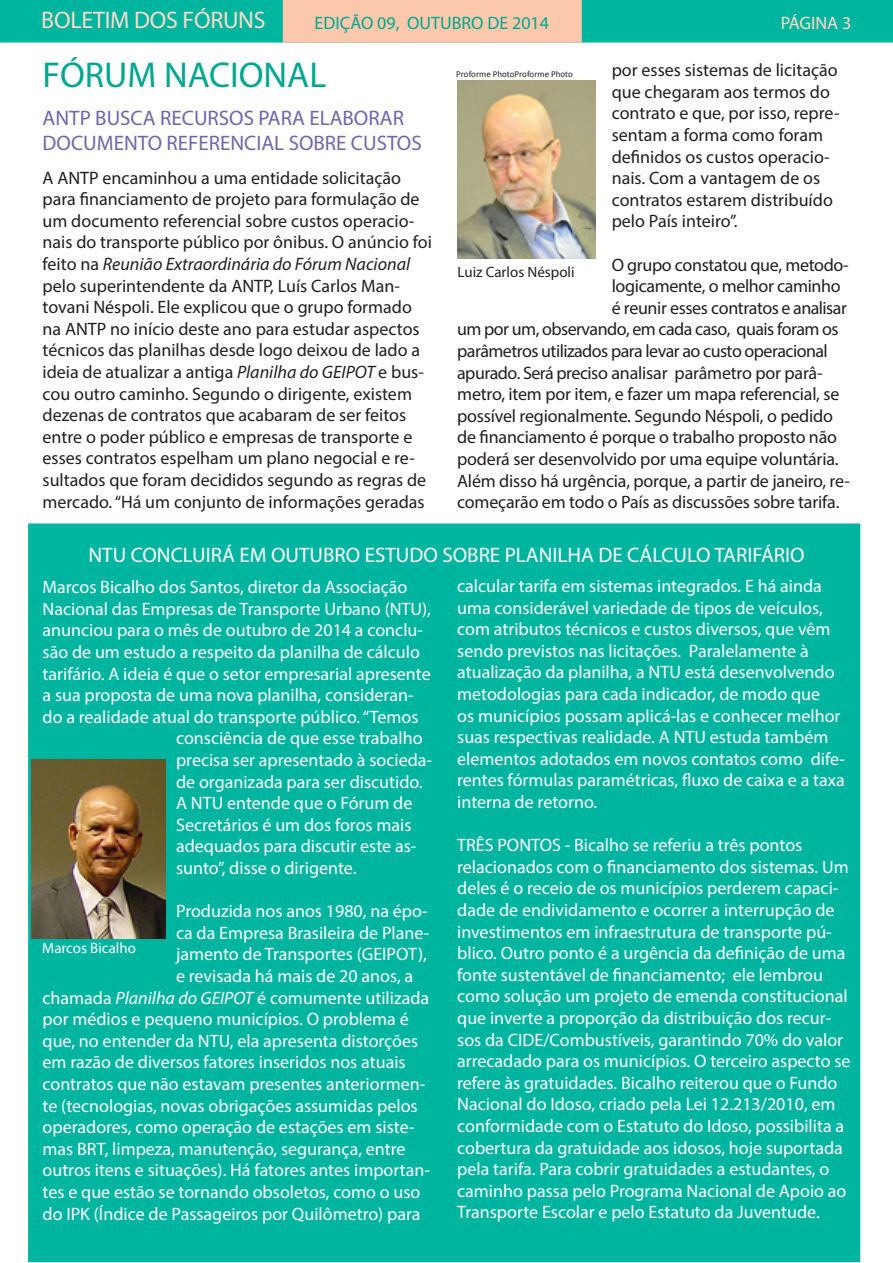
<style>
.page{position:relative;width:893px;height:1263px;background:#fff}
.page>*{position:absolute;margin:0;border:0;box-sizing:border-box;transform-origin:0 0}
.t1{font:36px "Myriad Pro";color:#00a78e}
.t2{font:24px "Myriad Pro";letter-spacing:-.01em;color:#fddcc8}
.t3{font:21px "Myriad Pro";color:#6c67ae}
.t4{font:21px "Myriad Pro";color:#fff}
.t5{font:18px/21.6px "Myriad Pro";color:#fff}
.t6{font:18px/21.6px "Myriad Pro";color:#231f20}
.t7{font:18px "Myriad Pro";letter-spacing:-.03em;color:#231f20}
.t8{font:18px "Myriad Pro";letter-spacing:-.02em;color:#231f20}
.t9{font:18px "Myriad Pro";color:#00a78e}
.t10{font:18px "Myriad Pro";color:#fddcc8}
.t11{font:15px "Myriad Pro";color:#231f20}
.t12{font:15px "Myriad Pro";color:#fff}
.t13{font:9px "Calibri";color:#231f20}
.s1{font-style:italic}
</style>
<div class="page">
<svg style="left:0;top:0;width:893px;height:43px;background:#55bba4"></svg>
<div style="left:29px;top:524px;width:830px;height:737px;background:#00b5a0"></div>
<img style="left:31px;top:760px;width:134px;height:178px">
<img style="left:457px;top:80px;width:138px;height:179px">
<p class="t2" style="left:41px;top:6px;width:226px">BOLETIM DOS FÓRUNS</p>
<p class="t9" style="left:315px;top:11px;width:236px">EDIÇÃO 09, OUTUBRO DE 2014</p>
<p class="t10" style="left:781px;top:12px;width:72px">PÁGINA 3</p>
<p class="t1" style="left:43px;top:53px;width:285px">FÓRUM NACIONAL</p>
<p class="t3" style="left:43px;top:105px;width:363px">ANTP BUSCA RECURSOS PARA ELABORAR</p>
<p class="t3" style="left:43px;top:130px;width:381px">DOCUMENTO REFERENCIAL SOBRE CUSTOS</p>
<p class="t6" style="left:612px;top:59px;width:229px">por esses sistemas de licitação que chegaram aos termos do contrato e que, por isso, repre&shy;sentam a forma como foram definidos os custos operacio&shy;nais. Com a vantagem de os contratos estarem distribuído pelo País inteiro”.</p>
<p class="t8" style="left:612px;top:253px;width:238px">O grupo constatou que, metodo-</p>
<p class="t8" style="left:612px;top:275px;width:230px">logicamente, o melhor caminho</p>
<p class="t8" style="left:612px;top:297px;width:237px">é reunir esses contratos e analisar</p>
<p class="t7" style="left:457px;top:318px;width:383px">um por um, observando, em cada caso, quais foram os</p>
<p class="t7" style="left:457px;top:340px;width:372px">parâmetros utilizados para levar ao custo operacional</p>
<p class="t6" style="left:457px;top:361px;width:367px">apurado. Será preciso analisar parâmetro por parâ-</p>
<p class="t6" style="left:457px;top:383px;width:384px">metro, item por item, e fazer um mapa referencial, se</p>
<p class="t6" style="left:457px;top:405px;width:377px">possível regionalmente. Segundo Néspoli, o pedido</p>
<p class="t6" style="left:457px;top:426px;width:381px">de financiamento é porque o trabalho proposto não</p>
<p class="t6" style="left:457px;top:448px;width:383px">poderá ser desenvolvido por uma equipe voluntária.</p>
<p class="t6" style="left:457px;top:469px;width:394px">Além disso há urgência, porque, a partir de janeiro, re-</p>
<p class="t6" style="left:457px;top:491px;width:384px">começarão em todo o País as discussões sobre tarifa.</p>
<p class="t4" style="left:88px;top:542px;width:718px">NTU CONCLUIRÁ EM OUTUBRO ESTUDO SOBRE PLANILHA DE CÁLCULO TARIFÁRIO</p>
<p class="t13" style="left:456px;top:68px;width:118px">Proforme PhotoProforme Photo</p>
<p class="t6" style="left:43px;top:166px;width:391px">A ANTP encaminhou a uma entidade solicitação para financiamento de projeto para formulação de um documento referencial sobre custos operacio&shy;nais do transporte público por ônibus. O anúncio foi feito na <span class="s1">Reunião Extraordinária do Fórum Nacional </span>pelo superintendente da ANTP, Luís Carlos Man&shy;tovani Néspoli. Ele explicou que o grupo formado na ANTP no início deste ano para estudar aspectos técnicos das planilhas desde logo deixou de lado a ideia de atualizar a antiga <span class="s1">Planilha do GEIPOT</span> e bus&shy;cou outro caminho. Segundo o dirigente, existem dezenas de contratos que acabaram de ser feitos entre o poder público e empresas de transporte e esses contratos espelham um plano negocial e re&shy;sultados que foram decididos segundo as regras de mercado. “Há um conjunto de informações geradas</p>
<p class="t11" style="left:458px;top:263px;width:119px">Luiz Carlos Néspoli</p>
<p class="t5" style="left:43px;top:576px;width:366px">Marcos Bicalho dos Santos, diretor da Associação</p>
<p class="t5" style="left:43px;top:598px;width:390px">Nacional das Empresas de Transporte Urbano (NTU),</p>
<p class="t5" style="left:43px;top:619px;width:382px">anunciou para o mês de outubro de 2014 a conclu-</p>
<p class="t5" style="left:43px;top:641px;width:379px">são de um estudo a respeito da planilha de cálculo</p>
<p class="t5" style="left:43px;top:662px;width:390px">tarifário. A ideia é que o setor empresarial apresente</p>
<p class="t5" style="left:43px;top:684px;width:372px">a sua proposta de uma nova planilha, consideran-</p>
<p class="t5" style="left:43px;top:706px;width:377px">do a realidade atual do transporte público. “Temos</p>
<p class="t5" style="left:176px;top:727px;width:248px">consciência de que esse trabalho</p>
<p class="t5" style="left:176px;top:749px;width:258px">precisa ser apresentado à socieda-</p>
<p class="t5" style="left:176px;top:770px;width:248px">de organizada para ser discutido.</p>
<p class="t5" style="left:176px;top:792px;width:242px">A NTU entende que o Fórum de<br>Secretários é um dos foros mais adequados para discutir este as&shy;sunto”, disse o dirigente.</p>
<p class="t5" style="left:176px;top:900px;width:253px">Produzida nos anos 1980, na épo-</p>
<p class="t5" style="left:176px;top:922px;width:255px">ca da Empresa Brasileira de Plane-</p>
<p class="t5" style="left:176px;top:943px;width:252px">jamento de Transportes (GEIPOT),</p>
<p class="t5" style="left:176px;top:965px;width:239px">e revisada há mais de 20 anos, a</p>
<p class="t5" style="left:43px;top:986px;width:388px">chamada <span class="s1">Planilha do GEIPOT</span> é comumente utilizada</p>
<p class="t5" style="left:43px;top:1008px;width:368px">por médios e pequeno municípios. O problema é</p>
<p class="t5" style="left:43px;top:1030px;width:377px">que, no entender da NTU, ela apresenta distorções</p>
<p class="t5" style="left:43px;top:1051px;width:365px">em razão de diversos fatores inseridos nos atuais</p>
<p class="t5" style="left:43px;top:1073px;width:384px">contratos que não estavam presentes anteriormen-</p>
<p class="t5" style="left:43px;top:1094px;width:377px">te (tecnologias, novas obrigações assumidas pelos</p>
<p class="t5" style="left:43px;top:1116px;width:374px">operadores, como operação de estações em siste-</p>
<p class="t5" style="left:43px;top:1138px;width:364px">mas BRT, limpeza, manutenção, segurança, entre</p>
<p class="t5" style="left:43px;top:1159px;width:389px">outros itens e situações). Há fatores antes importan-</p>
<p class="t5" style="left:43px;top:1181px;width:379px">tes e que estão se tornando obsoletos, como o uso</p>
<p class="t5" style="left:43px;top:1202px;width:379px">do IPK (Índice de Passageiros por Quilômetro) para</p>
<p class="t12" style="left:42px;top:939px;width:95px">Marcos Bicalho</p>
<p class="t5" style="left:457px;top:575px;width:389px">calcular tarifa em sistemas integrados. E há ainda uma considerável variedade de tipos de veículos, com atributos técnicos e custos diversos, que vêm sendo previstos nas licitações. Paralelamente à atualização da planilha, a NTU está desenvolvendo metodologias para cada indicador, de modo que<br>os municípios possam aplicá-las e conhecer melhor suas respectivas realidade. A NTU estuda também elementos adotados em novos contatos como dife&shy;rentes fórmulas paramétricas, fluxo de caixa e a taxa interna de retorno.</p>
<p class="t5" style="left:457px;top:834px;width:395px">TRÊS PONTOS - Bicalho se referiu a três pontos relacionados com o financiamento dos sistemas. Um deles é o receio de os municípios perderem capaci&shy;dade de endividamento e ocorrer a interrupção de investimentos em infraestrutura de transporte pú&shy;blico. Outro ponto é a urgência da definição de uma fonte sustentável de financiamento; ele lembrou como solução um projeto de emenda constitucional que inverte a proporção da distribuição dos recur&shy;sos da CIDE/Combustíveis, garantindo 70% do valor arrecadado para os municípios. O terceiro aspecto se refere às gratuidades. Bicalho reiterou que o Fundo Nacional do Idoso, criado pela Lei 12.213/2010, em conformidade com o Estatuto do Idoso, possibilita a cobertura da gratuidade aos idosos, hoje suportada pela tarifa. Para cobrir gratuidades a estudantes, o caminho passa pelo Programa Nacional de Apoio ao Transporte Escolar e pelo Estatuto da Juventude.</p>
</div>
